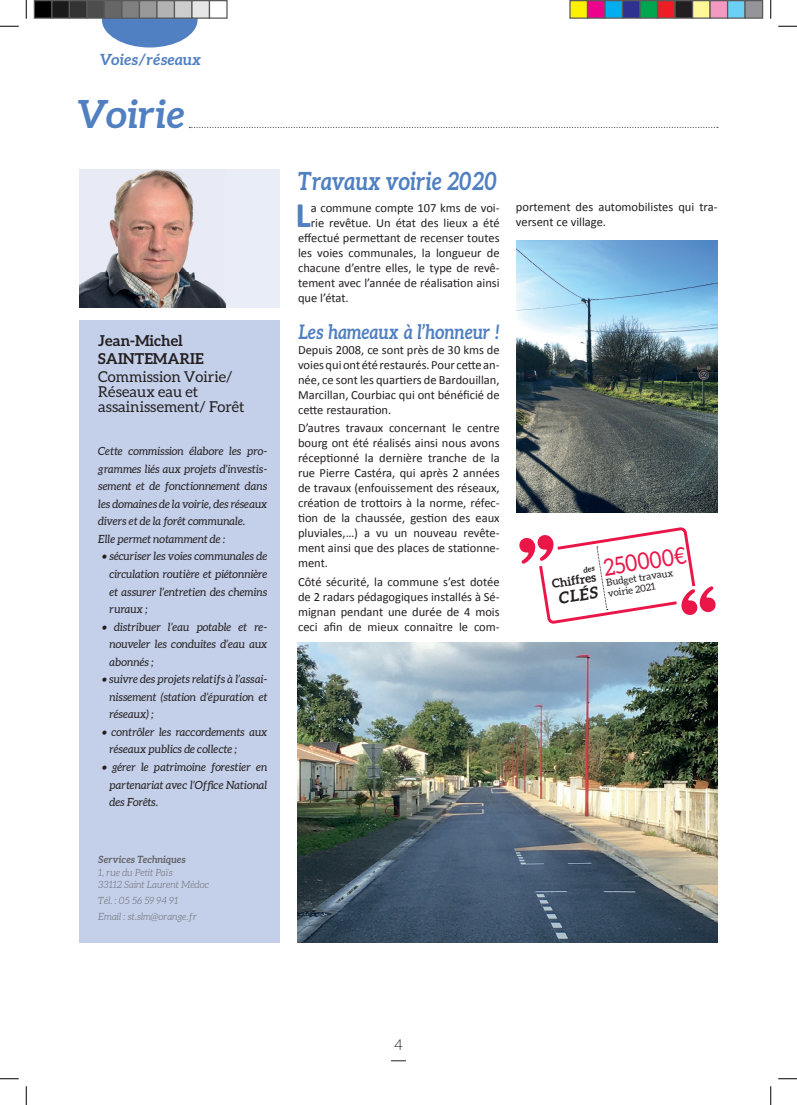
<style>
.page{position:relative;width:797px;height:1105px;background:#fff}
.page>*{position:absolute;margin:0;border:0;box-sizing:border-box;transform-origin:0 0}
.t1{font:italic 700 38.75px "Aleo";color:#5080c1}
.t2{font:700 36.12px "Calibri";color:#5080c1}
.t3{font:italic 700 25px "Aleo";color:#5080c1;scale:.85 1}
.t4{font:23.38px "Aleo";color:#ea1648;scale:.89 1}
.t5{font:italic 700 20px "Aleo";color:#5080c1;scale:.85 1}
.t6{font:italic 700 16px "Aleo";color:#231f20}
.t7{font:italic 700 15.38px "Aleo";color:#5080c1}
.t8{font:15px/15px "Aleo";color:#231f20}
.t9{font:700 15px/18px "Aleo";color:#231f20}
.t10{font:300 15px "Aleo";color:#231f20}
.t11{font:12.5px/15px "Calibri";color:#231f20;text-align:justify}
.t12{font:700 12.12px "Aleo";color:#231f20}
.t13{font:italic 11.25px/17.5px "Aleo";color:#231f20;text-align:justify}
.t14{font:italic 300 10px/12.5px "Aleo";color:#636366;scale:.96 1}
.t15{font:italic 700 10px "Aleo";color:#636366;scale:.96 1}
.t16{font:9.75px/10.8px "Aleo";color:#231f20}
</style>
<div class="page">
<svg style="left:391px;top:1060px;width:15px;height:1px"></svg>
<svg style="left:189px;top:127px;width:529px;height:1px"></svg>
<div style="left:79px;top:169px;width:201px;height:139px;background:#e8edf7"></div>
<img style="left:79px;top:169px;width:146px;height:139px">
<div style="left:79px;top:320px;width:201px;height:623px;background:#c4cfe9"></div>
<img style="left:516px;top:240px;width:201px;height:273px">
<img style="left:298px;top:643px;width:419px;height:299px">
<svg style="left:102px;top:19px;width:96px;height:29px"></svg>
<svg style="left:0;top:25px;width:19px;height:2px"></svg>
<svg style="left:778px;top:25px;width:19px;height:2px"></svg>
<svg style="left:0;top:1078px;width:19px;height:1px"></svg>
<svg style="left:778px;top:1078px;width:19px;height:1px"></svg>
<svg style="left:25px;top:0;width:2px;height:19px"></svg>
<svg style="left:25px;top:1086px;width:2px;height:19px"></svg>
<svg style="left:770px;top:0;width:1px;height:19px"></svg>
<svg style="left:770px;top:1086px;width:1px;height:19px"></svg>
<div style="left:34px;top:1px;width:18px;height:17px;background:#000"></div>
<div style="left:34px;top:0;width:18px;height:19px;border:1px solid #595959"></div>
<div style="left:52px;top:1px;width:17px;height:17px;background:#1a1a1a"></div>
<div style="left:51px;top:0;width:19px;height:19px;border:1px solid #595959"></div>
<div style="left:69px;top:1px;width:18px;height:17px;background:#333"></div>
<div style="left:69px;top:0;width:19px;height:19px;border:1px solid #595959"></div>
<div style="left:87px;top:1px;width:17px;height:17px;background:#4d4d4d"></div>
<div style="left:86px;top:0;width:19px;height:19px;border:1px solid #595959"></div>
<div style="left:104px;top:1px;width:18px;height:17px;background:#666"></div>
<div style="left:104px;top:0;width:18px;height:19px;border:1px solid #595959"></div>
<div style="left:122px;top:1px;width:17px;height:17px;background:#808080"></div>
<div style="left:121px;top:0;width:19px;height:19px;border:1px solid #595959"></div>
<div style="left:139px;top:1px;width:18px;height:17px;background:#999"></div>
<div style="left:139px;top:0;width:19px;height:19px;border:1px solid #595959"></div>
<div style="left:157px;top:1px;width:17px;height:17px;background:#b3b3b3"></div>
<div style="left:156px;top:0;width:19px;height:19px;border:1px solid #595959"></div>
<div style="left:174px;top:1px;width:18px;height:17px;background:#ccc"></div>
<div style="left:174px;top:0;width:18px;height:19px;border:1px solid #595959"></div>
<div style="left:192px;top:1px;width:17px;height:17px;background:#e6e6e6"></div>
<div style="left:191px;top:0;width:19px;height:19px;border:1px solid #595959"></div>
<div style="left:209px;top:0;width:19px;height:19px;border:1px solid #595959"></div>
<div style="left:570px;top:1px;width:17px;height:17px;background:#fff101"></div>
<div style="left:569px;top:0;width:19px;height:19px;border:1px solid #595959"></div>
<div style="left:587px;top:1px;width:18px;height:17px;background:#ed028c"></div>
<div style="left:587px;top:0;width:18px;height:19px;border:1px solid #595959"></div>
<div style="left:605px;top:1px;width:17px;height:17px;background:#00aeef"></div>
<div style="left:604px;top:0;width:19px;height:19px;border:1px solid #595959"></div>
<div style="left:622px;top:1px;width:18px;height:17px;background:#2e3092"></div>
<div style="left:622px;top:0;width:18px;height:19px;border:1px solid #595959"></div>
<div style="left:640px;top:1px;width:17px;height:17px;background:#00a54f"></div>
<div style="left:639px;top:0;width:19px;height:19px;border:1px solid #595959"></div>
<div style="left:657px;top:1px;width:18px;height:17px;background:#ee1d23"></div>
<div style="left:657px;top:0;width:18px;height:19px;border:1px solid #595959"></div>
<div style="left:675px;top:1px;width:17px;height:17px;background:#231f20"></div>
<div style="left:674px;top:0;width:19px;height:19px;border:1px solid #595959"></div>
<div style="left:692px;top:1px;width:18px;height:17px;background:#fff79a"></div>
<div style="left:692px;top:0;width:18px;height:19px;border:1px solid #595959"></div>
<div style="left:710px;top:1px;width:17px;height:17px;background:#f499c2"></div>
<div style="left:709px;top:0;width:19px;height:19px;border:1px solid #595959"></div>
<div style="left:727px;top:1px;width:18px;height:17px;background:#6bcff6"></div>
<div style="left:727px;top:0;width:18px;height:19px;border:1px solid #595959"></div>
<div style="left:745px;top:1px;width:17px;height:17px;background:#939598"></div>
<div style="left:744px;top:0;width:19px;height:19px;border:1px solid #595959"></div>
<svg style="left:519px;top:527px;width:196px;height:97px"></svg>
<p class="t7" style="left:100px;top:50px;width:103px">Voies/réseaux</p>
<h1 class="t1" style="left:78px;top:92px;width:109px">Voirie</h1>
<p class="t9" style="left:98px;top:331px;width:107px">Jean-Michel<br>SAINTEMARIE</p>
<p class="t8" style="left:98px;top:369px;width:148px">Commission Voirie/<br>Réseaux eau et assainissement/ Forêt</p>
<p class="t13" style="left:98px;top:442px;width:170px;text-align:left">Cette commission élabore les pro&shy;grammes liés aux projets d’investis&shy;sement et de fonctionnement dans les domaines de la voirie, des réseaux divers et de la forêt communale.<br>Elle permet notamment de :</p>
<p class="t13" style="left:109px;top:548px;width:159px;text-indent:-7px">• sécuriser les voies communales de circulation routière et piétonnière et assurer l’entretien des chemins ruraux ;</p>
<p class="t13" style="left:109px;top:618px;width:159px;text-indent:-7px">• distribuer l’eau potable et re&shy;nouveler les conduites d’eau aux abonnés ;</p>
<p class="t13" style="left:109px;top:670px;width:159px;text-indent:-7px">• suivre des projets relatifs à l’assai&shy;nissement (station d’épuration et réseaux) ;</p>
<p class="t13" style="left:109px;top:723px;width:159px;text-indent:-7px">• contrôler les raccordements aux réseaux publics de collecte ;</p>
<p class="t13" style="left:109px;top:758px;width:159px;text-indent:-7px">• gérer le patrimoine forestier en partenariat avec l’Office National des Forêts.</p>
<p class="t15" style="left:98px;top:854px;width:92px">Services Techniques</p>
<p class="t14" style="left:98px;top:866px;width:117px">1, rue du Petit Païs<br>33112 Saint Laurent Médoc</p>
<p class="t14" style="left:98px;top:893px;width:104px;line-height:16px">Tél. : 05 56 59 94 91<br>Email : st.slm@orange.fr</p>
<h3 class="t3" style="left:298px;top:166px;width:235px">Travaux voirie 2020</h3>
<h2 class="t2" style="left:295px;top:192px;width:17px">L</h2>
<p class="t11" style="left:311px;top:199px;width:190px">a commune compte 107 kms de voi-</p>
<p class="t11" style="left:311px;top:214px;width:190px">rie revêtue. Un état des lieux a été</p>
<p class="t11" style="left:298px;top:229px;width:203px">effectué permettant de recenser toutes</p>
<p class="t11" style="left:298px;top:244px;width:203px">les voies communales, la longueur de</p>
<p class="t11" style="left:298px;top:259px;width:203px">chacune d’entre elles, le type de revê-</p>
<p class="t11" style="left:298px;top:274px;width:203px">tement avec l’année de réalisation ainsi</p>
<p class="t11" style="left:298px;top:289px;width:52px">que l’état.</p>
<h3 class="t5" style="left:298px;top:320px;width:239px">Les hameaux à l’honneur !</h3>
<p class="t11" style="left:298px;top:341px;width:203px">Depuis 2008, ce sont près de 30 kms de voies qui ont été restaurés. Pour cette an&shy;née, ce sont les quartiers de Bardouillan, Marcillan, Courbiac qui ont bénéficié de cette restauration.</p>
<p class="t11" style="left:298px;top:420px;width:203px">D’autres travaux concernant le centre bourg ont été réalisés ainsi nous avons réceptionné la dernière tranche de la rue Pierre Castéra, qui après 2 années de travaux (enfouissement des réseaux, création de trottoirs à la norme, réfec&shy;tion de la chaussée, gestion des eaux pluviales,…) a vu un nouveau revête&shy;ment ainsi que des places de stationne&shy;ment.</p>
<p class="t11" style="left:298px;top:574px;width:203px">Côté sécurité, la commune s’est dotée de 2 radars pédagogiques installés à Sé&shy;mignan pendant une durée de 4 mois ceci afin de mieux connaitre le com-</p>
<p class="t11" style="left:516px;top:198px;width:203px">portement des automobilistes qui tra&shy;versent ce village.</p>
<h3 class="t4" style="left:602px;top:554px;width:95px;rotate:-9deg">250000€</h3>
<p class="t16" style="left:605px;top:577px;width:69px;rotate:-9deg">Budget travaux voirie 2021</p>
<p class="t12" style="left:551px;top:577px;width:46px;rotate:-9deg">Chiffres</p>
<p class="t6" style="left:557px;top:589px;width:41px;rotate:-9deg">CLÉS</p>
<p class="t10" style="left:394px;top:1036px;width:10px">4</p>
</div>
